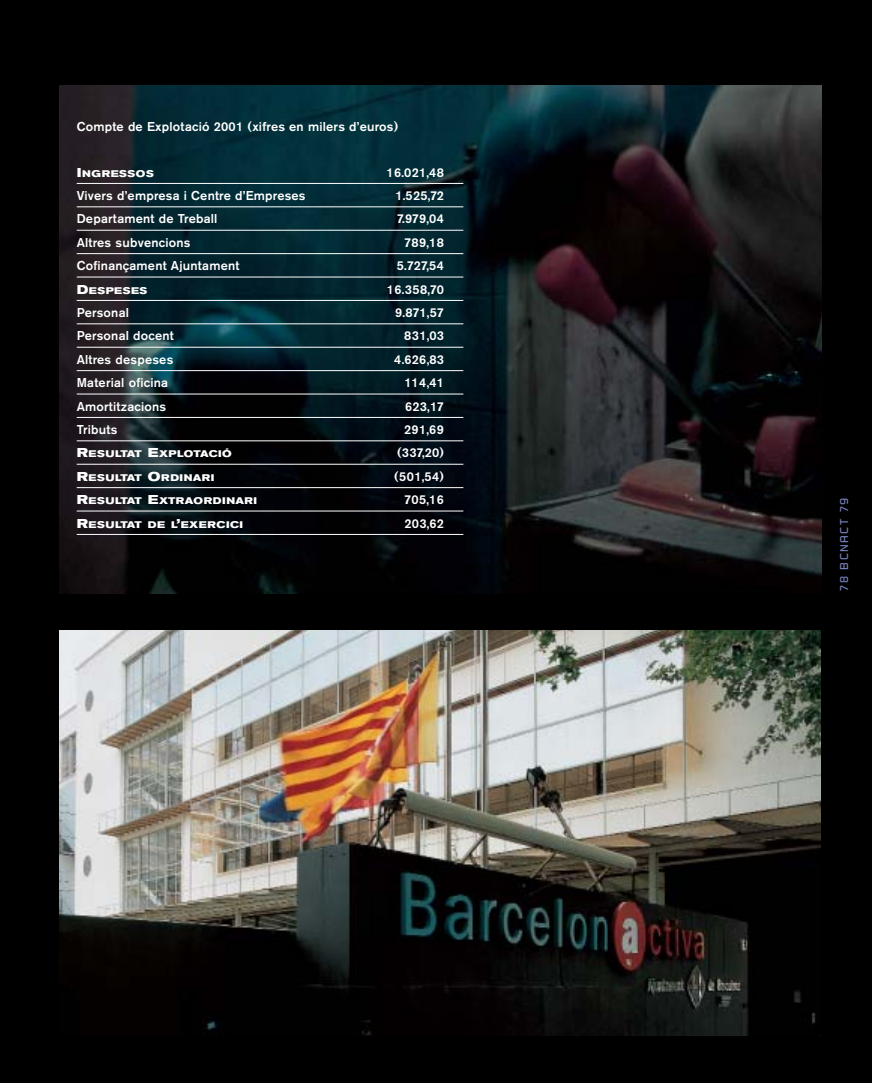
<style>
.page{position:relative;width:872px;height:1083px;background:#000}
.page>*{position:absolute;margin:0;border:0;box-sizing:border-box;transform-origin:0 0}
.t1{font:500 12.75px "Akzidenz Grotesk BE";letter-spacing:.015em;color:#fff}
.t2{font:11.25px "Russell Square";letter-spacing:.125em;color:#7882be}
.t3{font:700 expanded 9.6px "Akzidenz Grotesk BE";letter-spacing:.055em;color:#fff}
.t4{font:700 expanded 9.6px "Akzidenz Grotesk BE";letter-spacing:.025em;color:#fff}
.s1{font-size:12.75px}
</style>
<div class="page">
<img style="left:60px;top:85px;width:761px;height:508px">
<hr style="left:77px;top:183px;width:386px;height:1px;background:#fff">
<hr style="left:77px;top:206px;width:386px;height:1px;background:#fff">
<hr style="left:77px;top:230px;width:386px;height:1px;background:#fff">
<hr style="left:77px;top:253px;width:386px;height:1px;background:#fff">
<hr style="left:77px;top:277px;width:386px;height:1px;background:#fff">
<hr style="left:77px;top:300px;width:386px;height:1px;background:#fff">
<hr style="left:77px;top:323px;width:386px;height:1px;background:#fff">
<hr style="left:77px;top:347px;width:386px;height:1px;background:#fff">
<hr style="left:77px;top:370px;width:386px;height:1px;background:#fff">
<hr style="left:77px;top:394px;width:386px;height:1px;background:#fff">
<hr style="left:77px;top:417px;width:386px;height:1px;background:#fff">
<hr style="left:77px;top:440px;width:386px;height:1px;background:#fff">
<hr style="left:77px;top:464px;width:386px;height:1px;background:#fff">
<hr style="left:77px;top:487px;width:386px;height:1px;background:#fff">
<hr style="left:77px;top:511px;width:386px;height:1px;background:#fff">
<hr style="left:77px;top:534px;width:386px;height:1px;background:#fff">
<img style="left:60px;top:631px;width:760px;height:404px">
<p class="t1" style="left:77px;top:122px;width:323px">Compte de Explotació 2001 (xifres en milers d’euros)</p>
<p class="t3" style="left:77px;top:170px;width:79px"><span class="s1">I</span>NGRESSOS</p>
<p class="t1" style="left:386px;top:168px;width:59px">16.021,48</p>
<p class="t1" style="left:77px;top:191px;width:230px">Vivers d’empresa i Centre d’Empreses</p>
<p class="t1" style="left:395px;top:191px;width:50px">1.525,72</p>
<p class="t1" style="left:77px;top:214px;width:142px">Departament de Treball</p>
<p class="t1" style="left:396px;top:214px;width:49px">7.979,04</p>
<p class="t1" style="left:77px;top:238px;width:115px">Altres subvencions</p>
<p class="t1" style="left:404px;top:238px;width:41px">789,18</p>
<p class="t1" style="left:77px;top:261px;width:164px">Cofinançament Ajuntament</p>
<p class="t1" style="left:396px;top:261px;width:49px">5.727,54</p>
<p class="t3" style="left:77px;top:287px;width:72px"><span class="s1">D</span>ESPESES</p>
<p class="t1" style="left:387px;top:285px;width:59px">16.358,70</p>
<p class="t1" style="left:77px;top:308px;width:54px">Personal</p>
<p class="t1" style="left:395px;top:308px;width:51px">9.871,57</p>
<p class="t1" style="left:77px;top:331px;width:99px">Personal docent</p>
<p class="t1" style="left:404px;top:331px;width:41px">831,03</p>
<p class="t1" style="left:77px;top:355px;width:98px">Altres despeses</p>
<p class="t1" style="left:394px;top:355px;width:51px">4.626,83</p>
<p class="t1" style="left:77px;top:378px;width:93px">Material oficina</p>
<p class="t1" style="left:404px;top:378px;width:41px">114,41</p>
<p class="t1" style="left:77px;top:402px;width:91px">Amortitzacions</p>
<p class="t1" style="left:405px;top:402px;width:41px">623,17</p>
<p class="t1" style="left:77px;top:425px;width:42px">Tributs</p>
<p class="t1" style="left:404px;top:425px;width:42px">291,69</p>
<p class="t4" style="left:77px;top:451px;width:156px"><span class="s1">R</span>ESULTAT <span class="s1">E</span>XPLOTACIÓ</p>
<p class="t1" style="left:397px;top:448px;width:48px">(337,20)</p>
<p class="t3" style="left:77px;top:474px;width:139px"><span class="s1">R</span>ESULTAT <span class="s1">O</span>RDINARI</p>
<p class="t1" style="left:394px;top:472px;width:51px">(501,54)</p>
<p class="t3" style="left:77px;top:497px;width:182px"><span class="s1">R</span>ESULTAT <span class="s1">E</span>XTRAORDINARI</p>
<p class="t1" style="left:404px;top:495px;width:41px">705,16</p>
<p class="t3" style="left:77px;top:521px;width:168px"><span class="s1">R</span>ESULTAT DE L<span class="s1">’</span>EXERCICI</p>
<p class="t1" style="left:404px;top:519px;width:41px">203,62</p>
<p class="t2" style="left:839px;top:591px;width:94px;rotate:-90deg">78 BCNACT 79</p>
</div>
